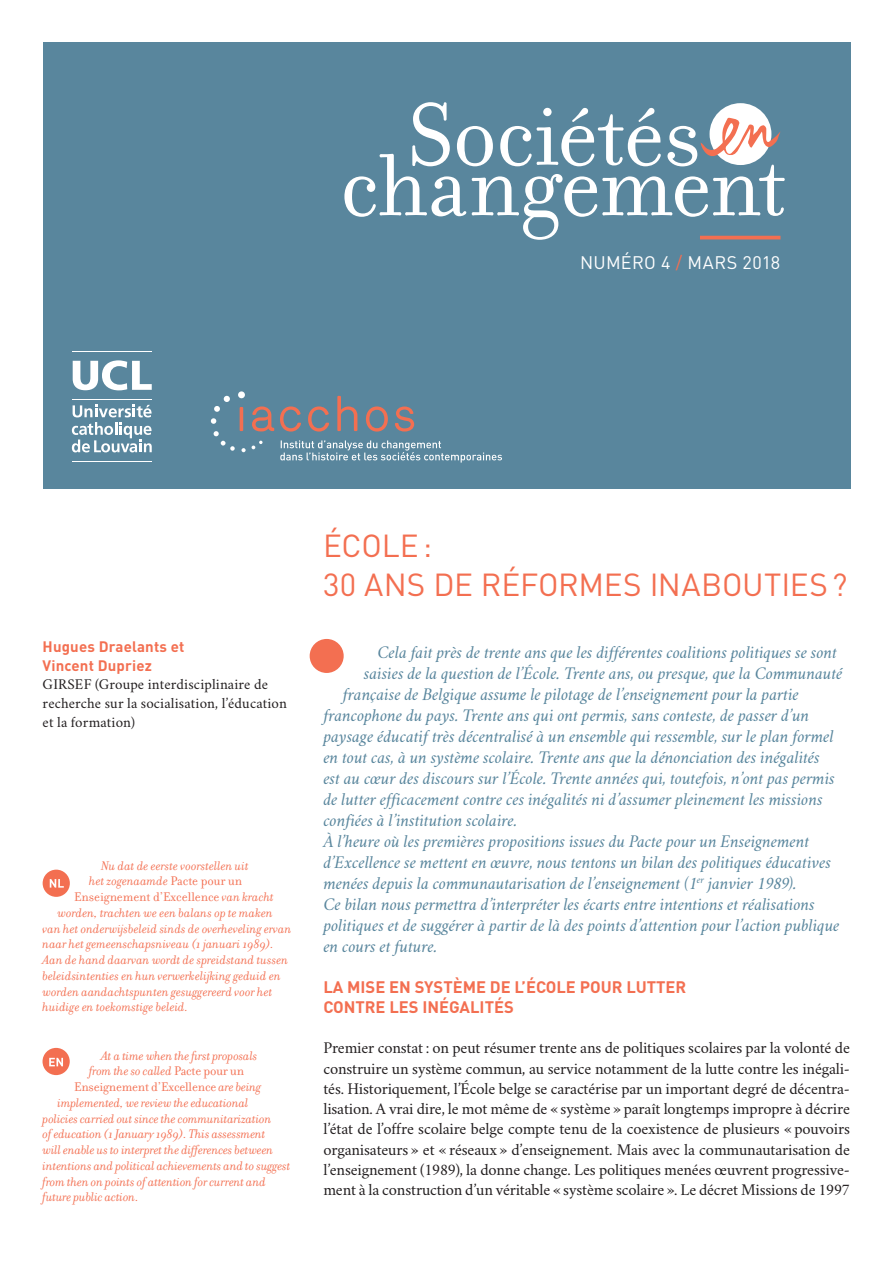
<style>
.page{position:relative;width:893px;height:1263px;background:#fff}
.page>*{position:absolute;margin:0;border:0;box-sizing:border-box;transform-origin:0 0}
.t1{font:31.5px/39px "DIN";letter-spacing:-.005em;color:#f36f51}
.t2{font:italic 18px "Crimson";letter-spacing:-.005em;color:#59869d}
.t3{font:18px "DIN";letter-spacing:.015em;color:#fff}
.t4{font:16.5px/20.2px "Crimson";letter-spacing:-.01em;color:#231f20;text-align:justify}
.t5{font:700 16.5px/20.2px "DIN";color:#f36f51}
.t6{font:15px/18.8px "Crimson";letter-spacing:.01em;color:#231f20}
.t7{font:700 15px/18.8px "DIN";color:#f36f51}
.t8{font:italic 13.5px "Filosofia OT";color:#f36f51}
.t9{font:13.5px "Filosofia OT";letter-spacing:-.005em;color:#f36f51}
.s1{color:#f36f51}
.s2{font-style:normal}
.s3{font-style:italic}
</style>
<div class="page">
<div style="left:43px;top:43px;width:807px;height:446px;background:#59869d"></div>
<svg style="left:72px;top:405px;width:80px;height:47px"></svg>
<svg style="left:73px;top:360px;width:79px;height:30px"></svg>
<hr style="left:72px;top:351px;width:80px;height:1px;background:#fff">
<hr style="left:72px;top:461px;width:80px;height:1px;background:#fff">
<hr style="left:72px;top:399px;width:80px;height:1px;background:#fff">
<div style="left:238px;top:391px;width:7px;height:7px;background:#fff;border-radius:50%"></div>
<svg style="left:211px;top:396px;width:291px;height:67px"></svg>
<div style="left:310px;top:639px;width:34px;height:34px;background:#f36f51;border-radius:50%"></div>
<div style="left:43px;top:870px;width:27px;height:27px;background:#f36f51;border-radius:50%"></div>
<svg style="left:50px;top:879px;width:14px;height:9px"></svg>
<div style="left:43px;top:1048px;width:27px;height:27px;background:#f36f51;border-radius:50%"></div>
<svg style="left:49px;top:1058px;width:14px;height:8px"></svg>
<svg style="left:344px;top:102px;width:441px;height:138px"></svg>
<p class="t3" style="left:580px;top:252px;width:202px">NUMÉRO 4 <span class="s1">/</span> MARS 2018</p>
<p class="t7" style="left:43px;top:636px;width:143px">HUGUES DRAELANTS ET<br>VINCENT DUPRIEZ</p>
<p class="t6" style="left:43px;top:673px;width:246px">GIRSEF (Groupe interdisciplinaire de recherche sur la socialisation, l’éducation et la formation)</p>
<p class="t8" style="left:101px;top:858px;width:149px">Nu dat de eerste voorstellen uit</p>
<p class="t8" style="left:89px;top:874px;width:154px">het zogenaamde <span class="s2">Pacte pour un</span></p>
<p class="t9" style="left:74px;top:889px;width:201px">Enseignement d’Excellence <span class="s3">van kracht</span></p>
<p class="t8" style="left:58px;top:905px;width:217px">worden, trachten we een balans op te maken</p>
<p class="t8" style="left:43px;top:921px;width:250px">van het onderwijsbeleid sinds de overheveling ervan</p>
<p class="t8" style="left:43px;top:937px;width:233px">naar het gemeenschapsniveau (1 januari 1989).</p>
<p class="t8" style="left:43px;top:952px;width:247px">Aan de hand daarvan wordt de spreidstand tussen</p>
<p class="t8" style="left:43px;top:968px;width:240px">beleidsintenties en hun verwerkelijking geduid en</p>
<p class="t8" style="left:43px;top:984px;width:231px">worden aandachtspunten gesuggereerd voor het</p>
<p class="t8" style="left:43px;top:1000px;width:147px">huidige en toekomstige beleid.</p>
<p class="t8" style="left:101px;top:1048px;width:158px">At a time when the first proposals</p>
<p class="t8" style="left:89px;top:1064px;width:156px">from the so called <span class="s2">Pacte pour un</span></p>
<p class="t9" style="left:74px;top:1079px;width:189px">Enseignement d’Excellence <span class="s3">are being</span></p>
<p class="t8" style="left:58px;top:1095px;width:192px">implemented, we review the educational</p>
<p class="t8" style="left:43px;top:1111px;width:230px">policies carried out since the communitarization</p>
<p class="t8" style="left:43px;top:1127px;width:224px">of education (1 January 1989). This assessment</p>
<p class="t8" style="left:43px;top:1142px;width:232px">will enable us to interpret the differences between</p>
<p class="t8" style="left:43px;top:1158px;width:249px">intentions and political achievements and to suggest</p>
<p class="t8" style="left:43px;top:1174px;width:225px">from then on points of attention for current and</p>
<p class="t8" style="left:43px;top:1190px;width:98px">future public action.</p>
<h1 class="t1" style="left:323px;top:527px;width:526px">ÉCOLE:<br>30 ANS DE RÉFORMES INABOUTIES?</h1>
<p class="t2" style="left:377px;top:641px;width:461px">Cela fait près de trente ans que les différentes coalitions politiques se sont</p>
<p class="t2" style="left:364px;top:662px;width:480px">saisies de la question de l’École. Trente ans, ou presque, que la Communauté</p>
<p class="t2" style="left:343px;top:683px;width:458px">française de Belgique assume le pilotage de l’enseignement pour la partie</p>
<p class="t2" style="left:323px;top:704px;width:487px">francophone du pays. Trente ans qui ont permis, sans conteste, de passer d’un</p>
<p class="t2" style="left:323px;top:725px;width:512px">paysage éducatif très décentralisé à un ensemble qui ressemble, sur le plan formel</p>
<p class="t2" style="left:323px;top:746px;width:498px">en tout cas, à un système scolaire. Trente ans que la dénonciation des inégalités</p>
<p class="t2" style="left:323px;top:767px;width:513px">est au cœur des discours sur l’École. Trente années qui, toutefois, n’ont pas permis</p>
<p class="t2" style="left:323px;top:788px;width:501px">de lutter efficacement contre ces inégalités ni d’assumer pleinement les missions</p>
<p class="t2" style="left:323px;top:809px;width:196px">confiées à l’institution scolaire.</p>
<p class="t2" style="left:323px;top:830px;width:488px">À l’heure où les premières propositions issues du Pacte pour un Enseignement</p>
<p class="t2" style="left:323px;top:851px;width:509px">d’Excellence se mettent en œuvre, nous tentons un bilan des politiques éducatives</p>
<p class="t2" style="left:323px;top:872px;width:475px">menées depuis la communautarisation de l’enseignement (1<sup>er</sup> janvier 1989).</p>
<p class="t2" style="left:323px;top:893px;width:493px">Ce bilan nous permettra d’interpréter les écarts entre intentions et réalisations</p>
<p class="t2" style="left:323px;top:914px;width:518px">politiques et de suggérer à partir de là des points d’attention pour l’action publique</p>
<p class="t2" style="left:323px;top:935px;width:116px">en cours et future.</p>
<p class="t5" style="left:323px;top:976px;width:364px">LA MISE EN SYSTÈME DE L’ÉCOLE POUR LUTTER<br>CONTRE LES INÉGALITÉS</p>
<p class="t4" style="left:323px;top:1036px;width:528px">Premier constat : on peut résumer trente ans de politiques scolaires par la volonté de construire un système commun, au service notamment de la lutte contre les inégali&shy;tés. Historiquement, l’École belge se caractérise par un important degré de décentra&shy;lisation. A vrai dire, le mot même de « système » paraît longtemps impropre à décrire l’état de l’offre scolaire belge compte tenu de la coexistence de plusieurs « pouvoirs organisateurs » et « réseaux » d’enseignement. Mais avec la communautarisation de l’enseignement (1989), la donne change. Les politiques menées œuvrent progressive&shy;ment à la construction d’un véritable « système scolaire ». Le décret Missions de 1997</p>
</div>
